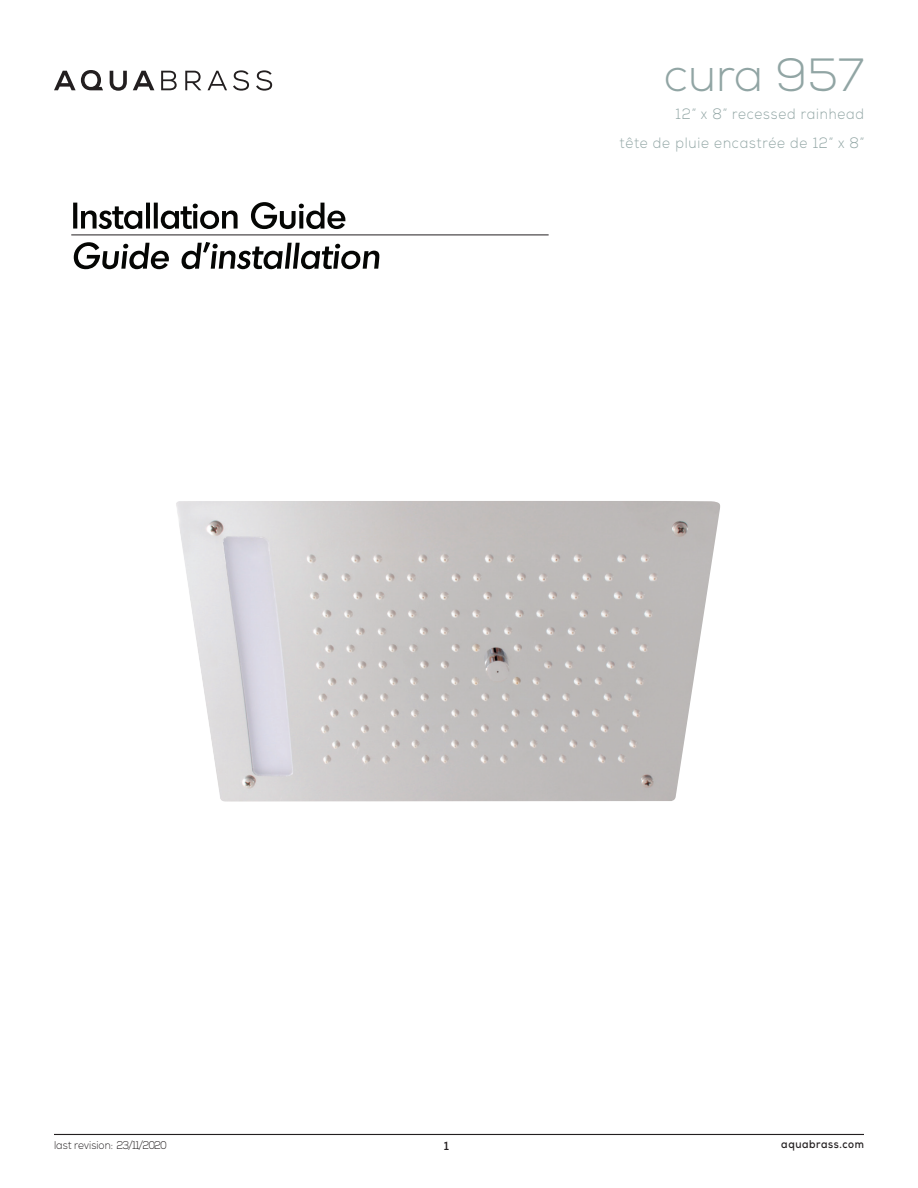
<style>
.page{position:relative;width:918px;height:1188px;background:#fff}
.page>*{position:absolute;margin:0;border:0;box-sizing:border-box;transform-origin:0 0}
.t1{font:300 46.5px "Nexa";color:#91a5a4}
.t2{font:300 15px/28.5px "Nexa";letter-spacing:.06em;color:#91a5a4;text-align:right;scale:.9 1}
.t3{font:700 12px "Nexa";color:#231f20}
.t4{font:300 11.25px "Nexa";color:#231f20;scale:.9 1}
.t5{font:700 11.25px "Nexa";letter-spacing:.06em;color:#231f20;scale:.9 1}
</style>
<div class="page">
<hr style="left:54px;top:1134px;width:810px;height:1px;background:#231f20">
<svg style="left:110px;top:71px;width:17px;height:20px"></svg>
<svg style="left:133px;top:71px;width:21px;height:19px"></svg>
<svg style="left:161px;top:71px;width:16px;height:19px"></svg>
<svg style="left:185px;top:71px;width:16px;height:19px"></svg>
<svg style="left:208px;top:71px;width:19px;height:19px"></svg>
<svg style="left:233px;top:70px;width:16px;height:21px"></svg>
<svg style="left:256px;top:70px;width:16px;height:21px"></svg>
<svg style="left:54px;top:70px;width:49px;height:20px"></svg>
<svg style="left:74px;top:242px;width:305px;height:27px"></svg>
<hr style="left:71px;top:235px;width:478px;height:1px;background:#231f20">
<svg style="left:73px;top:202px;width:272px;height:27px"></svg>
<img style="left:176px;top:501px;width:545px;height:301px">
<h1 class="t1" style="left:664px;top:47px;width:202px">cura 957</h1>
<p class="t2" style="left:620px;top:100px;width:273px">12” x 8” recessed rainhead<br>tête de pluie encastrée de 12” x 8”</p>
<p class="t4" style="left:54px;top:1138px;width:127px">last revision: 23/11/2020</p>
<p class="t3" style="left:444px;top:1138px;width:7px">1</p>
<p class="t5" style="left:781px;top:1137px;width:93px">aquabrass.com</p>
</div>
